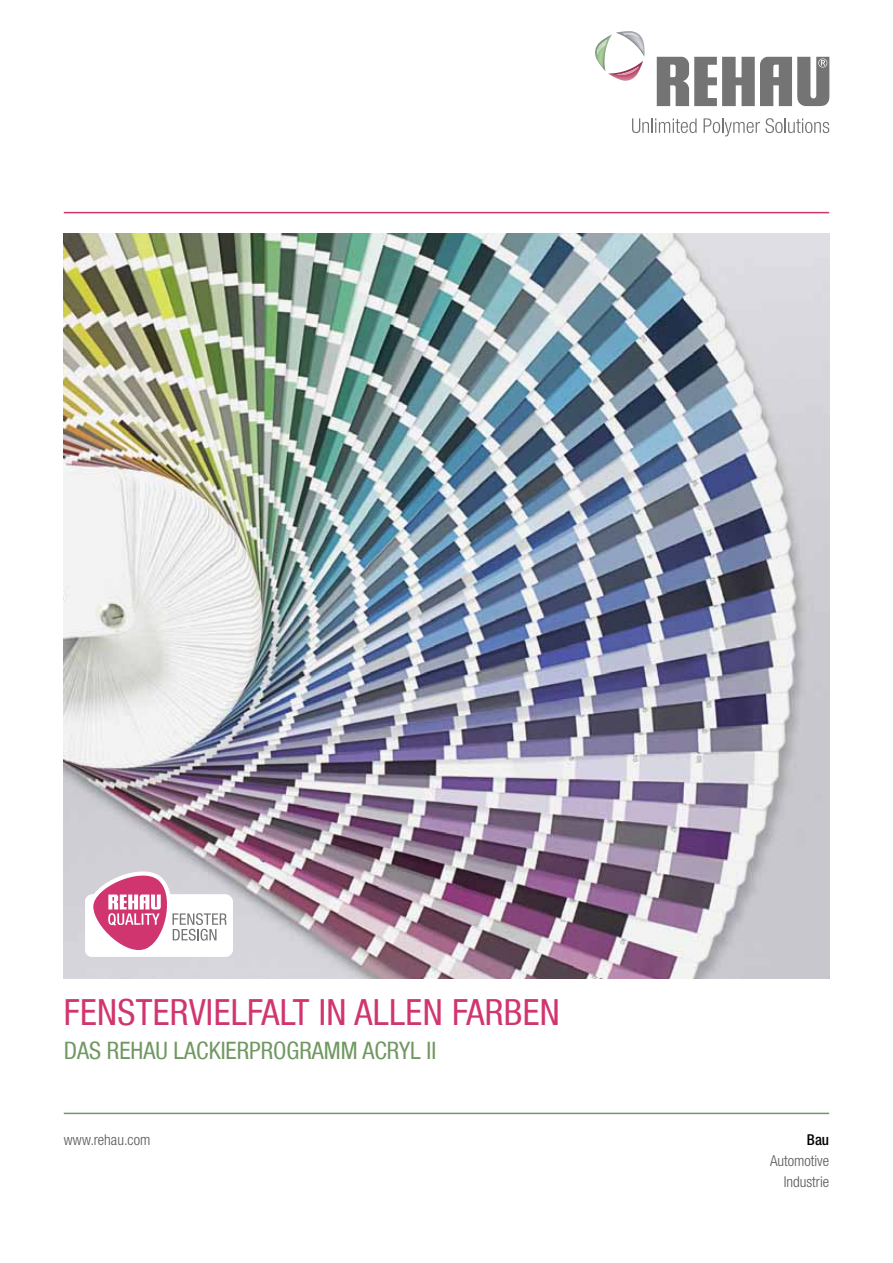
<style>
.page{position:relative;width:893px;height:1263px;background:#fff}
.page>*{position:absolute;margin:0;border:0;box-sizing:border-box;transform-origin:0 0}
.t1{font:condensed 36px "Helvetica Neue LT Com";letter-spacing:.01em;color:#d1356f}
.t2{font:condensed 24px "Helvetica Neue LT Com";color:#709862}
.t3{font:300 condensed 15px/21px "Helvetica Neue LTW1 G";color:#575756;text-align:right}
.t4{font:500 condensed 15px "Helvetica Neue LTW1 G";color:#000}
</style>
<div class="page">
<img style="left:64px;top:234px;width:765px;height:744px">
<svg style="left:85px;top:872px;width:148px;height:85px"></svg>
<hr style="left:64px;top:212px;width:765px;height:1px;background:#d1356f">
<hr style="left:64px;top:1113px;width:765px;height:1px;background:#709862">
<svg style="left:632px;top:118px;width:65px;height:15px"></svg>
<svg style="left:704px;top:118px;width:125px;height:18px"></svg>
<svg style="left:657px;top:57px;width:172px;height:49px"></svg>
<svg style="left:595px;top:31px;width:49px;height:50px"></svg>
<img style="left:597px;top:39px;width:10px;height:16px">
<img style="left:616px;top:66px;width:23px;height:9px">
<img style="left:623px;top:33px;width:16px;height:5px">
<h1 class="t1" style="left:64px;top:991px;width:498px">FENSTERVIELFALT IN ALLEN FARBEN</h1>
<h2 class="t2" style="left:64px;top:1036px;width:368px">DAS REHAU LACKIERPROGRAMM ACRYL II</h2>
<p class="t3" style="left:64px;top:1129px;width:88px">www.rehau.com</p>
<p class="t4" style="left:807px;top:1131px;width:24px">Bau</p>
<p class="t3" style="left:770px;top:1150px;width:61px">Automotive<br>Industrie</p>
</div>
